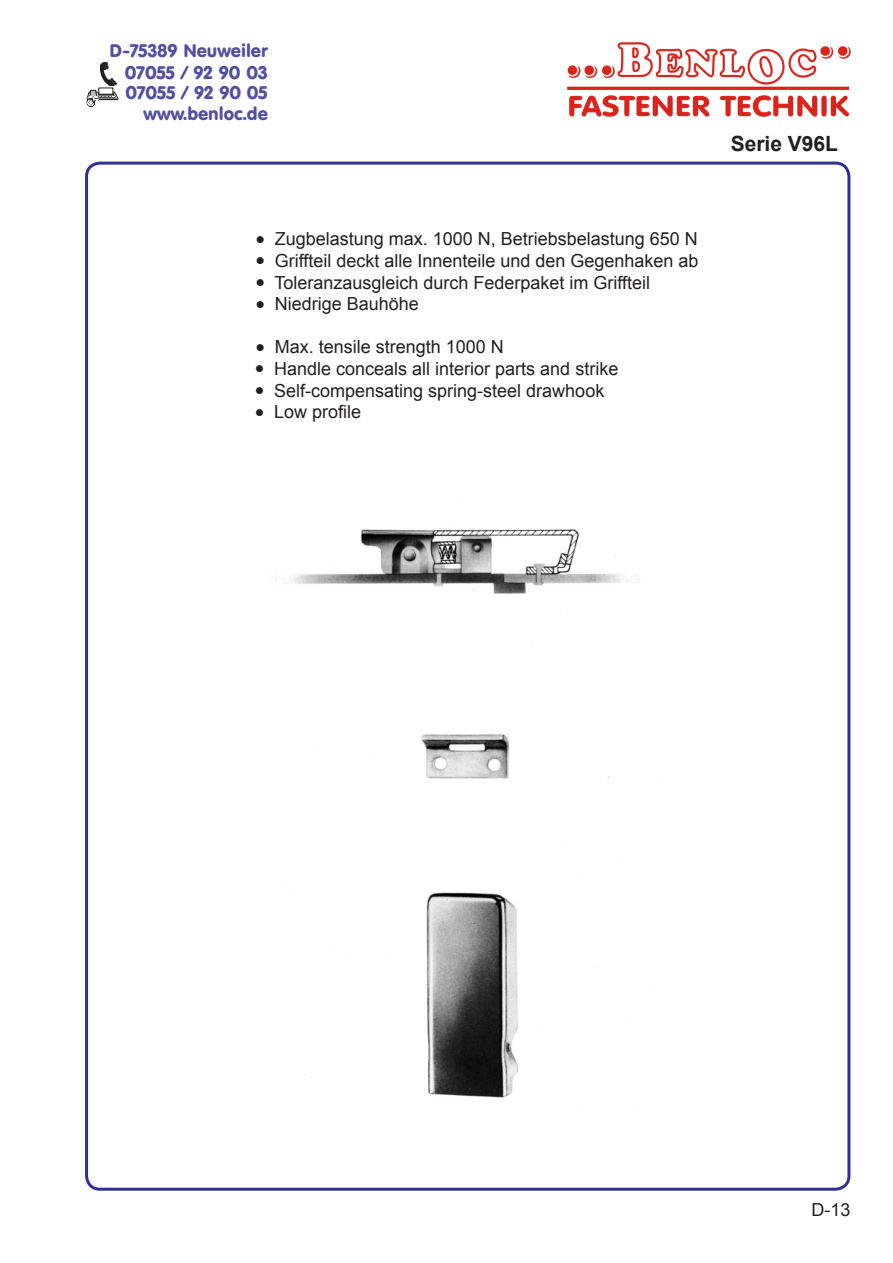
<style>
.page{position:relative;width:893px;height:1263px;background:#fff}
.page>*{position:absolute;margin:0;border:0;box-sizing:border-box;transform-origin:0 0}
.t1{font:700 21px "Arial";color:#231f20}
.t2{font:18px "Arial";color:#231f20}
.t3{font:18px "VAG Rounded BT";color:#504fa1}
</style>
<div class="page">
<img style="left:567px;top:43px;width:283px;height:74px">
<svg style="left:87px;top:90px;width:31px;height:16px"></svg>
<img style="left:100px;top:63px;width:16px;height:23px">
<img style="left:289px;top:529px;width:351px;height:569px">
<p class="t3" style="left:110px;top:39px;width:160px">D-75389 Neuweiler</p>
<p class="t3" style="left:125px;top:61px;width:144px">07055 / 92 90 03</p>
<p class="t3" style="left:125px;top:82px;width:144px">07055 / 92 90 05</p>
<p class="t3" style="left:143px;top:102px;width:126px">www.benloc.de</p>
<p class="t2" style="left:256px;top:227px;width:444px">● Zugbelastung max. 1000 N, Betriebsbelastung 650 N</p>
<p class="t2" style="left:256px;top:249px;width:444px">● Griffteil deckt alle Innenteile und den Gegenhaken ab</p>
<p class="t2" style="left:256px;top:270px;width:396px">● Toleranzausgleich durch Federpaket im Griffteil</p>
<p class="t2" style="left:256px;top:292px;width:165px">● Niedrige Bauhöhe</p>
<p class="t2" style="left:256px;top:335px;width:250px">● Max. tensile strength 1000 N</p>
<p class="t2" style="left:255px;top:357px;width:365px">● Handle conceals all interior parts and strike</p>
<p class="t2" style="left:255px;top:378px;width:351px">● Self-compensating spring-steel drawhook</p>
<p class="t2" style="left:255px;top:400px;width:107px">● Low profile</p>
<p class="t1" style="left:731px;top:130px;width:109px">Serie V96L</p>
<p class="t2" style="left:811px;top:1198px;width:41px">D-13</p>
</div>
